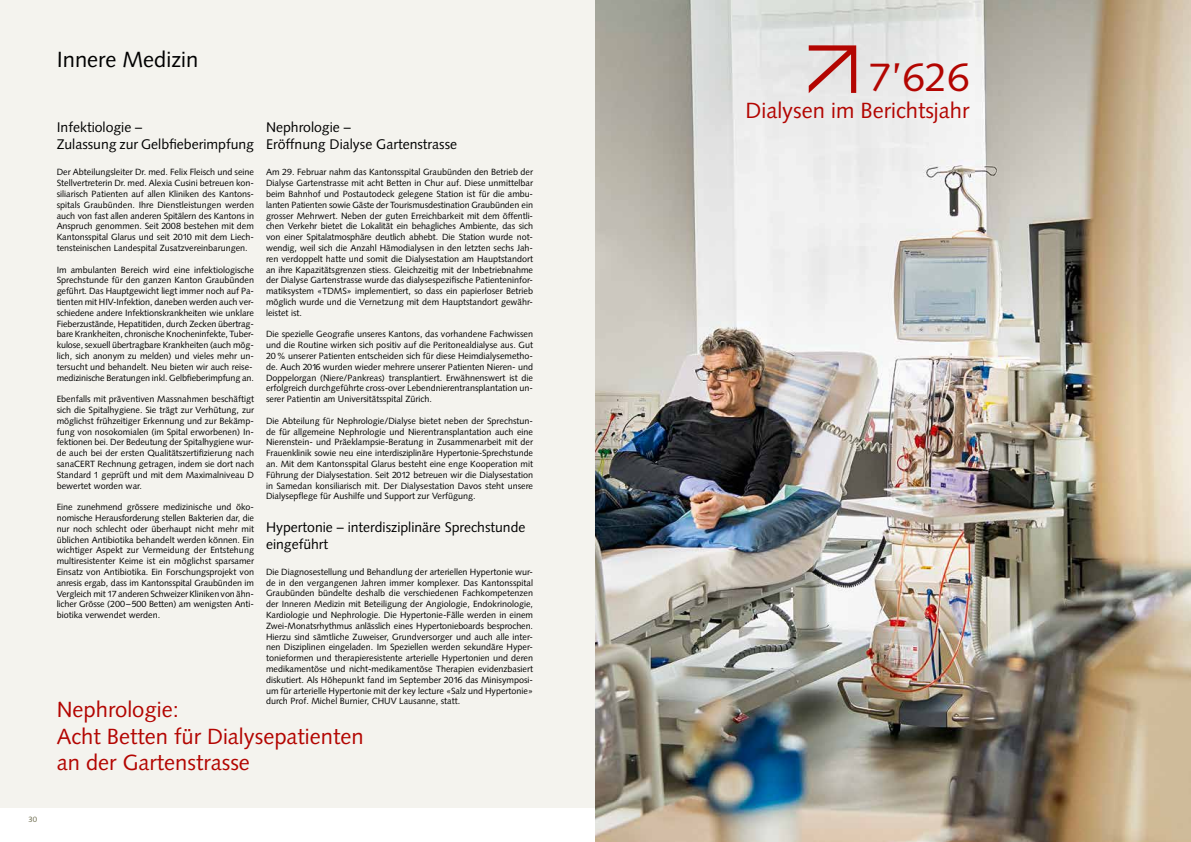
<style>
.page{position:relative;width:1191px;height:842px;background:#fff}
.page>*{position:absolute;margin:0;border:0;box-sizing:border-box;transform-origin:0 0}
.t1{font:40px "Syntax";color:#b30501}
.t2{font:22px/26.4px "Syntax";color:#b30501}
.t3{font:22px "Syntax";color:#000}
.t4{font:14px/16.8px "Syntax";color:#000}
.t5{font:9px/10.8px "Syntax";color:#000;text-align:justify}
.t6{font:7.8px "Syntax";color:#6d6b4d}
</style>
<div class="page">
<div style="left:0;top:0;width:595px;height:808px;background:#f4f3ee"></div>
<img style="left:595px;top:0;width:596px;height:842px">
<svg style="left:808px;top:45px;width:48px;height:48px;background:#d49b9a"></svg>
<h2 class="t3" style="left:57px;top:47px;width:143px">Innere Medizin</h2>
<p class="t6" style="left:28px;top:815px;width:10px">30</p>
<h3 class="t4" style="left:57px;top:119px;width:199px">Infektiologie –<br>Zulassung zur Gelbfieberimpfung</h3>
<p class="t5" style="left:57px;top:167px;width:199px">Der Abteilungsleiter Dr. med. Felix Fleisch und seine Stellvertreterin Dr. med. Alexia Cusini betreuen kon&shy;siliarisch Patienten auf allen Kliniken des Kantons&shy;spitals Graubünden. Ihre Dienstleistungen werden auch von fast allen anderen Spitälern des Kantons in Anspruch genommen. Seit 2008 bestehen mit dem Kantonsspital Glarus und seit 2010 mit dem Liech&shy;tensteinischen Landespital Zusatzvereinbarungen.</p>
<p class="t5" style="left:57px;top:264px;width:199px;text-align:left">Im ambulanten Bereich wird eine infektiologische Sprechstunde für den ganzen Kanton Graubünden geführt. Das Hauptgewicht liegt immer noch auf Pa&shy;tienten mit HIV-Infektion, daneben werden auch ver&shy;schiedene andere Infektionskrankheiten wie unklare Fieberzustände, Hepatitiden, durch Zecken übertrag&shy;bare Krankheiten, chronische Knocheninfekte, Tuber&shy;kulose, sexuell übertragbare Krankheiten (auch mög&shy;lich, sich anonym zu melden) und vieles mehr un&shy;tersucht und behandelt. Neu bieten wir auch reise&shy;medizinische Beratungen inkl. Gelbfieberimpfung an.</p>
<p class="t5" style="left:57px;top:394px;width:199px">Ebenfalls mit präventiven Massnahmen beschäftigt sich die Spitalhygiene. Sie trägt zur Verhütung, zur möglichst frühzeitiger Erkennung und zur Bekämp&shy;fung von nosokomialen (im Spital erworbenen) In&shy;fektionen bei. Der Bedeutung der Spitalhygiene wur&shy;de auch bei der ersten Qualitätszertifizierung nach sanaCERT Rechnung getragen, indem sie dort nach Standard 1 geprüft und mit dem Maximalniveau D bewertet worden war.</p>
<p class="t5" style="left:57px;top:502px;width:199px">Eine zunehmend grössere medizinische und öko&shy;nomische Herausforderung stellen Bakterien dar, die nur noch schlecht oder überhaupt nicht mehr mit üblichen Antibiotika behandelt werden können. Ein wichtiger Aspekt zur Vermeidung der Entstehung multiresistenter Keime ist ein möglichst sparsamer Einsatz von Antibiotika. Ein Forschungsprojekt von anresis ergab, dass im Kantonsspital Graubünden im Vergleich mit 17 anderen Schweizer Kliniken von ähn&shy;licher Grösse (200–500 Betten) am wenigsten Anti&shy;biotika verwendet werden.</p>
<h3 class="t4" style="left:266px;top:119px;width:193px">Nephrologie –<br>Eröffnung Dialyse Gartenstrasse</h3>
<p class="t5" style="left:266px;top:167px;width:269px">Am 29. Februar nahm das Kantonsspital Graubünden den Betrieb der Dialyse Gartenstrasse mit acht Betten in Chur auf. Diese unmittelbar beim Bahnhof und Postautodeck gelegene Station ist für die ambu&shy;lanten Patienten sowie Gäste der Tourismusdestination Graubünden ein grosser Mehrwert. Neben der guten Erreichbarkeit mit dem öffentli&shy;chen Verkehr bietet die Lokalität ein behagliches Ambiente, das sich von einer Spitalatmosphäre deutlich abhebt. Die Station wurde not&shy;wendig, weil sich die Anzahl Hämodialysen in den letzten sechs Jah&shy;ren verdoppelt hatte und somit die Dialysestation am Hauptstandort an ihre Kapazitätsgrenzen stiess. Gleichzeitig mit der Inbetriebnahme der Dialyse Gartenstrasse wurde das dialysespezifische Patienteninfor&shy;matiksystem «TDMS» implementiert, so dass ein papierloser Betrieb möglich wurde und die Vernetzung mit dem Hauptstandort gewähr&shy;leistet ist.</p>
<p class="t5" style="left:266px;top:329px;width:269px">Die spezielle Geografie unseres Kantons, das vorhandene Fachwissen und die Routine wirken sich positiv auf die Peritonealdialyse aus. Gut 20% unserer Patienten entscheiden sich für diese Heimdialysemetho&shy;de. Auch 2016 wurden wieder mehrere unserer Patienten Nieren- und Doppelorgan (Niere/Pankreas) transplantiert. Erwähnenswert ist die erfolgreich durchgeführte cross-over Lebendnierentransplantation un&shy;serer Patientin am Universitätsspital Zürich.</p>
<p class="t5" style="left:266px;top:415px;width:269px">Die Abteilung für Nephrologie/Dialyse bietet neben der Sprechstun&shy;de für allgemeine Nephrologie und Nierentransplantation auch eine Nierenstein- und Präeklampsie-Beratung in Zusammenarbeit mit der Frauenklinik sowie neu eine interdisziplinäre Hypertonie-Sprechstunde an. Mit dem Kantonsspital Glarus besteht eine enge Kooperation mit Führung der Dialysestation. Seit 2012 betreuen wir die Dialysestation in Samedan konsiliarisch mit. Der Dialysestation Davos steht unsere Dialysepflege für Aushilfe und Support zur Verfügung.</p>
<h3 class="t4" style="left:266px;top:519px;width:261px">Hypertonie – interdisziplinäre Sprechstunde eingeführt</h3>
<p class="t5" style="left:266px;top:566px;width:268px">Die Diagnosestellung und Behandlung der arteriellen Hypertonie wur&shy;de in den vergangenen Jahren immer komplexer. Das Kantonsspital Graubünden bündelte deshalb die verschiedenen Fachkompetenzen der Inneren Medizin mit Beteiligung der Angiologie, Endokrinologie, Kardiologie und Nephrologie. Die Hypertonie-Fälle werden in einem Zwei-Monatsrhythmus anlässlich eines Hypertonieboards besprochen.<br>Hierzu sind sämtliche Zuweiser, Grundversorger und auch alle inter&shy;nen Disziplinen eingeladen. Im Speziellen werden sekundäre Hyper&shy;tonieformen und therapieresistente arterielle Hypertonien und deren medikamentöse und nicht-medikamentöse Therapien evidenzbasiert diskutiert. Als Höhepunkt fand im September 2016 das Minisymposi&shy;um für arterielle Hypertonie mit der key lecture «Salz und Hypertonie» durch Prof. Michel Burnier, CHUV Lausanne, statt.</p>
<h2 class="t2" style="left:57px;top:696px;width:308px">Nephrologie:<br>Acht Betten für Dialysepatienten an der Gartenstrasse</h2>
<h1 class="t1" style="left:869px;top:54px;width:102px">7’626</h1>
<h2 class="t2" style="left:745px;top:97px;width:225px">Dialysen im Berichtsjahr</h2>
</div>
